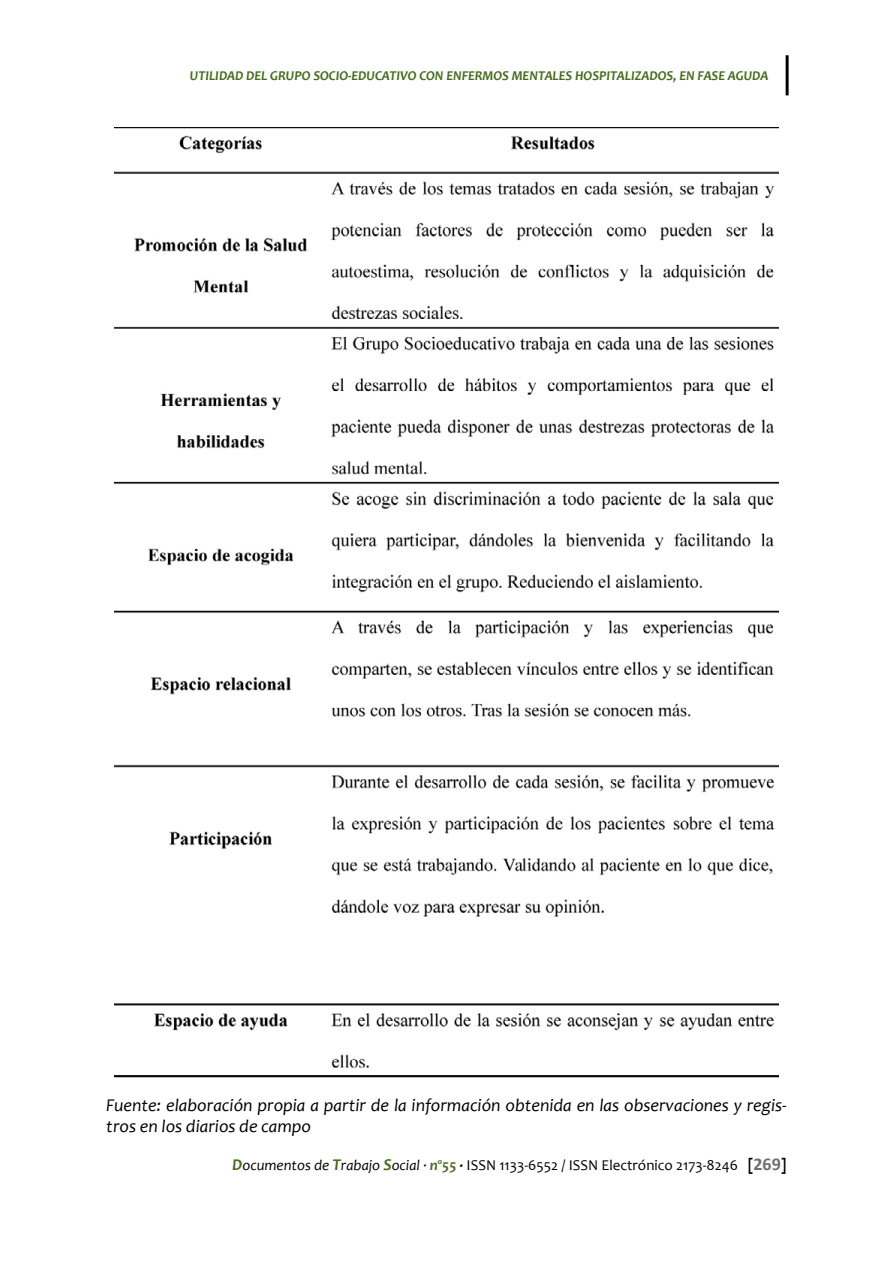
<style>
.page{position:relative;width:893px;height:1263px;background:#fff}
.page>*{position:absolute;margin:0;border:0;box-sizing:border-box;transform-origin:0 0}
.t1{font:italic 18px/21px "Candara";color:#000}
.t2{font:15px "Candara";color:#000}
.t3{font:italic 700 13.5px "Candara";letter-spacing:-.005em;color:#456c1c}
.s1{font-weight:700;font-style:italic;font-size:16.5px;color:#456c1c}
.s2{font-style:italic}
.s3{font-weight:700;font-style:italic;color:#456c1c}
.s4{font-weight:700;font-style:italic}
.s5{font-weight:700;font-size:16.5px}
.s6{font-family:"Calibri";font-weight:700;font-size:18px;color:#6d6e71}
</style>
<div class="page">
<hr style="left:786px;top:55px;width:3px;height:40px;background:#000">
<img style="left:114px;top:128px;width:665px;height:950px">
<p class="t3" style="left:190px;top:67px;width:580px">UTILIDAD DEL GRUPO SOCIO-EDUCATIVO CON ENFERMOS MENTALES HOSPITALIZADOS, EN FASE AGUDA</p>
<p class="t1" style="left:106px;top:1094px;width:682px">Fuente: elaboración propia a partir de la información obtenida en las observaciones y regis&shy;tros en los diarios de campo</p>
<p class="t2" style="left:232px;top:1156px;width:556px"><span class="s1">D</span><span class="s2">ocumentos de</span> <span class="s1">T</span><span class="s2">rabajo</span> <span class="s1">S</span><span class="s2">ocial ·</span> <span class="s3">nº55</span> <span class="s4">·</span> ISSN 1133-6552 / ISSN Electrónico 2173-8246 <span class="s5">[</span><span class="s6">269</span><span class="s5">]</span></p>
</div>
